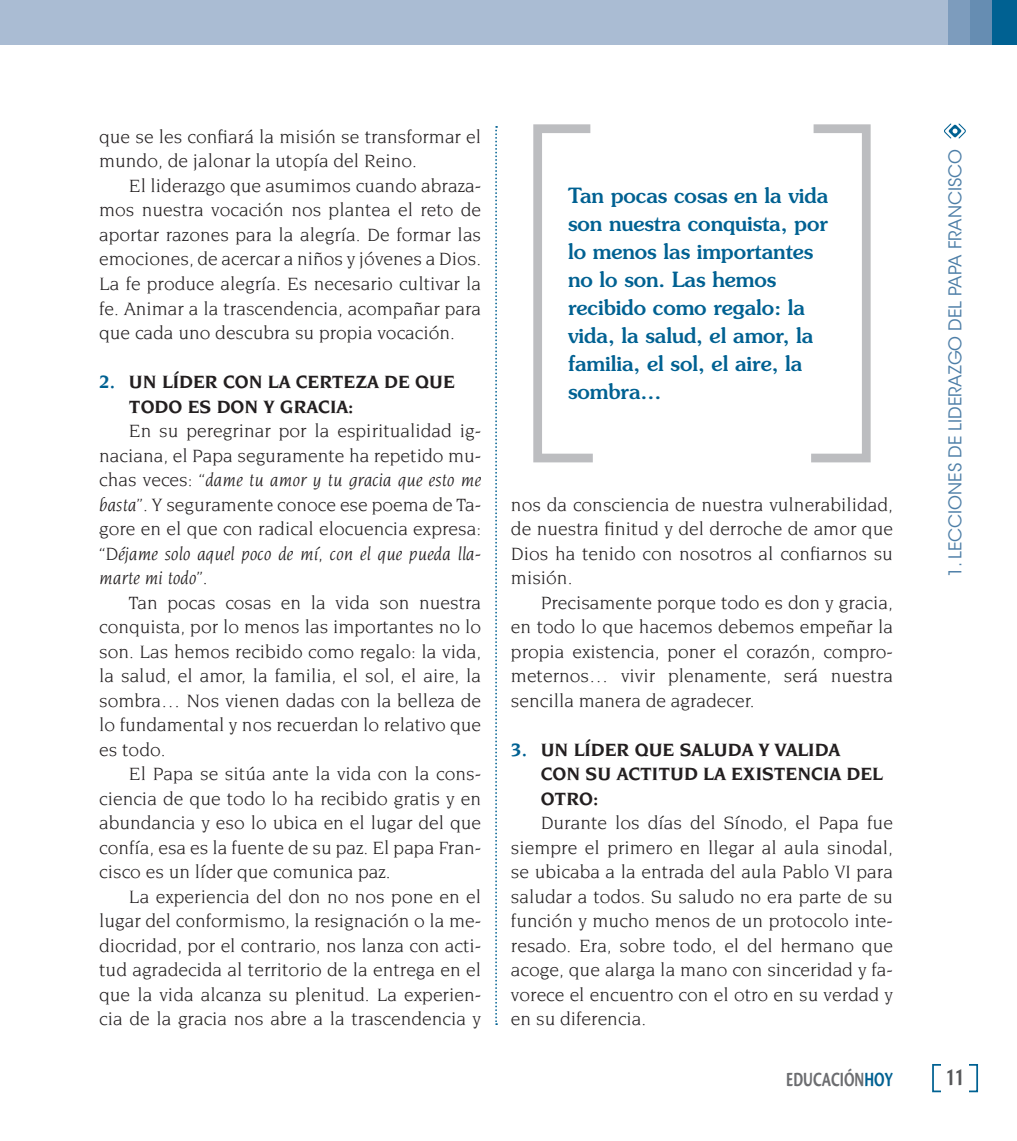
<style>
.page{position:relative;width:1017px;height:1141px;background:#fff}
.page>*{position:absolute;margin:0;border:0;box-sizing:border-box;transform-origin:0 0}
.t1{font:700 26.25px "Cronos Pro";color:#57585a;scale:.7 1}
.t2{font:500 21px/28px "Souvenir Std";color:#006192}
.t3{font:700 21px "Cronos Pro";letter-spacing:.005em;color:#6c6d70;scale:.7 1}
.t4{font:19.25px/24.5px "Novarese Std";color:#231f20;text-align:justify}
.t5{font:700 19.25px/24.5px "Novarese Std";color:#231f20}
.t6{font:17.5px "ITC Avant Garde Std";color:#4d7ea7}
.s1{color:#006192}
.s2{font-style:italic}
</style>
<div class="page">
<div style="left:932px;top:1064px;width:46px;height:28px;border:2px solid #006192"></div>
<div style="left:941px;top:1062px;width:27px;height:33px;background:#fff"></div>
<div style="left:0;top:0;width:1017px;height:45px;background:#aabcd3"></div>
<div style="left:992px;top:0;width:25px;height:45px;background:#006192"></div>
<div style="left:970px;top:0;width:22px;height:45px;background:#668db2"></div>
<div style="left:948px;top:0;width:22px;height:45px;background:#7d9cbd"></div>
<svg style="left:944px;top:123px;width:22px;height:16px"></svg>
<svg style="left:495px;top:126px;width:2px;height:899px"></svg>
<svg style="left:533px;top:124px;width:60px;height:339px"></svg>
<svg style="left:811px;top:124px;width:60px;height:339px"></svg>
<p class="t4" style="left:99px;top:124px;width:384px">que se les confiará la misión se transformar el mundo, de jalonar la utopía del Reino.</p>
<p class="t4" style="left:99px;top:173px;width:384px;text-indent:30px">El liderazgo que asumimos cuando abraza&shy;mos nuestra vocación nos plantea el reto de aportar razones para la alegría. De formar las emociones, de acercar a niños y jóvenes a Dios.<br>La fe produce alegría. Es necesario cultivar la fe. Animar a la trascendencia, acompañar para que cada uno descubra su propia vocación.</p>
<p class="t5" style="left:129px;top:369px;width:327px;text-indent:-30px"><span class="s1">2.</span> UN LÍDER CON LA CERTEZA DE QUE<br>TODO ES DON Y GRACIA:</p>
<p class="t4" style="left:99px;top:418px;width:384px;text-indent:30px">En su peregrinar por la espiritualidad ig&shy;naciana, el Papa seguramente ha repetido mu&shy;chas veces: “<span class="s2">dame tu amor y tu gracia que esto me basta</span>”. Y seguramente conoce ese poema de Ta&shy;gore en el que con radical elocuencia expresa: “<span class="s2">Déjame solo aquel poco de mí, con el que pueda lla&shy;marte mi todo”.</span></p>
<p class="t4" style="left:99px;top:590px;width:383px;text-indent:30px">Tan pocas cosas en la vida son nuestra conquista, por lo menos las importantes no lo son. Las hemos recibido como regalo: la vida, la salud, el amor, la familia, el sol, el aire, la sombra… Nos vienen dadas con la belleza de lo fundamental y nos recuerdan lo relativo que es todo.</p>
<p class="t4" style="left:99px;top:761px;width:383px;text-indent:30px">El Papa se sitúa ante la vida con la cons&shy;ciencia de que todo lo ha recibido gratis y en abundancia y eso lo ubica en el lugar del que confía, esa es la fuente de su paz. El papa Fran&shy;cisco es un líder que comunica paz.</p>
<p class="t4" style="left:99px;top:884px;width:384px;text-indent:30px">La experiencia del don no nos pone en el lugar del conformismo, la resignación o la me&shy;diocridad, por el contrario, nos lanza con acti&shy;tud agradecida al territorio de la entrega en el que la vida alcanza su plenitud. La experien&shy;cia de la gracia nos abre a la trascendencia y</p>
<p class="t2" style="left:568px;top:182px;width:262px">Tan pocas cosas en la vida son nuestra conquista, por lo menos las importantes no lo son. Las hemos recibido como regalo: la vida, la salud, el amor, la familia, el sol, el aire, la sombra…</p>
<p class="t4" style="left:511px;top:492px;width:384px">nos da consciencia de nuestra vulnerabilidad, de nuestra finitud y del derroche de amor que Dios ha tenido con nosotros al confiarnos su misión.</p>
<p class="t4" style="left:511px;top:590px;width:383px;text-indent:30px">Precisamente porque todo es don y gracia, en todo lo que hacemos debemos empeñar la propia existencia, poner el corazón, compro&shy;meternos… vivir plenamente, será nuestra sencilla manera de agradecer.</p>
<p class="t5" style="left:541px;top:737px;width:344px;text-indent:-30px"><span class="s1">3.</span> UN LÍDER QUE SALUDA Y VALIDA<br>CON SU ACTITUD LA EXISTENCIA DEL<br>OTRO:</p>
<p class="t4" style="left:511px;top:810px;width:384px;text-indent:30px">Durante los días del Sínodo, el Papa fue siempre el primero en llegar al aula sinodal, se ubicaba a la entrada del aula Pablo VI para saludar a todos. Su saludo no era parte de su función y mucho menos de un protocolo inte&shy;resado. Era, sobre todo, el del hermano que acoge, que alarga la mano con sinceridad y fa&shy;vorece el encuentro con el otro en su verdad y en su diferencia.</p>
<p class="t6" style="left:944px;top:577px;width:430px;rotate:-90deg">1. LECCIONES DE LIDERAZGO DEL PAPA FRANCISCO</p>
<p class="t3" style="left:786px;top:1067px;width:154px">EDUCACIÓN<span class="s1">HOY</span></p>
<h1 class="t1" style="left:946px;top:1062px;width:28px">11</h1>
</div>
